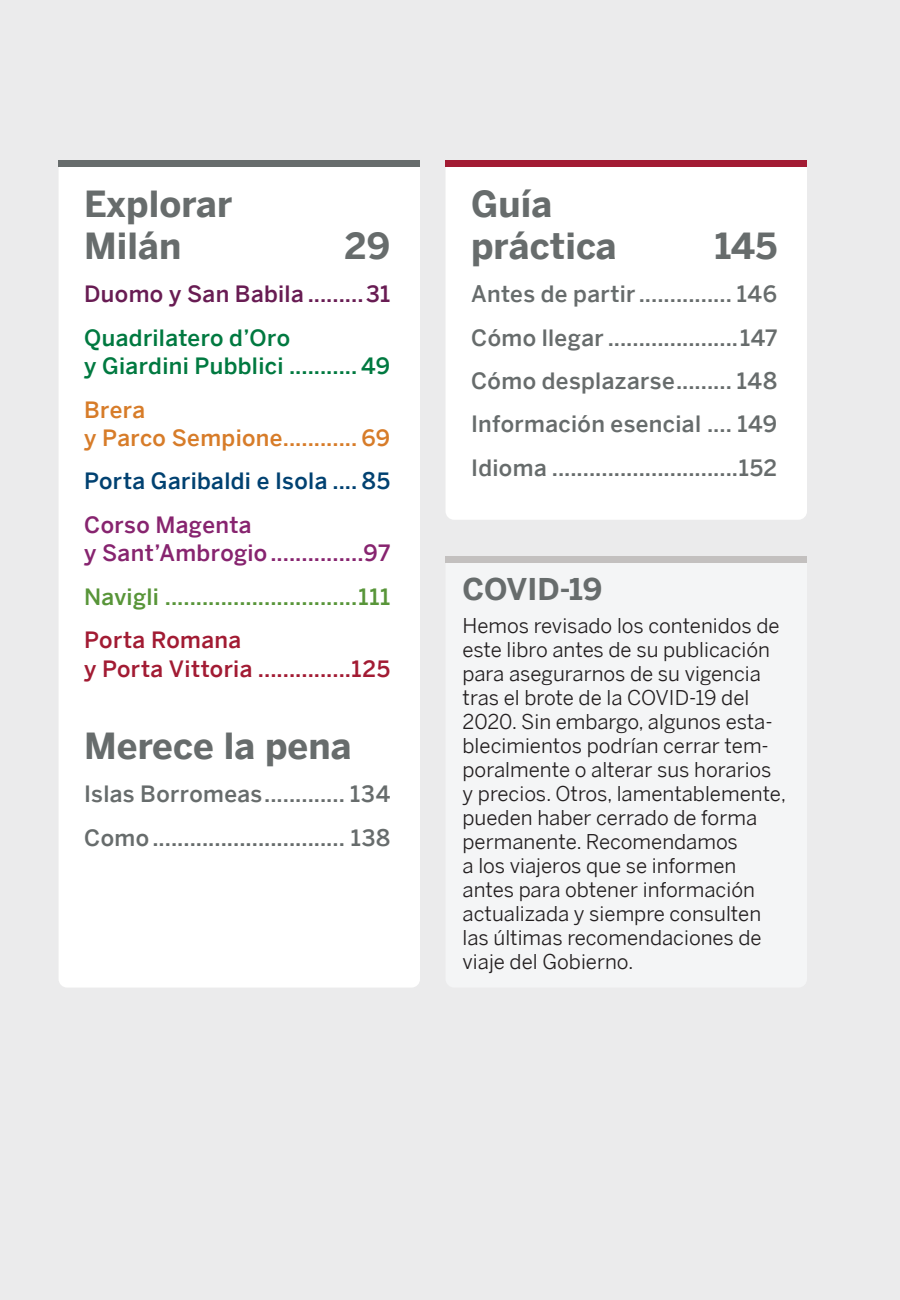
<style>
.page{position:relative;width:900px;height:1300px;background:#ebebec}
.page>*{position:absolute;margin:0;border:0;box-sizing:border-box;transform-origin:0 0}
.Contents_Heading_1{font:700 36px/42px "LP Benton Sans";letter-spacing:.005em;color:#676c6c}
.Contents_Heading_1-2{font:700 30px "LP Benton Sans";letter-spacing:-.005em;color:#676c6c}
.Contents_Heading_2{font:500 22.5px "LP Benton Sans";letter-spacing:.015em;color:#676c6c}
.Contents_Heading_2-2{font:500 22.5px/28.5px "LP Benton Sans";letter-spacing:.015em;color:#007940}
.Contents_Heading_2-3{font:500 22.5px/28.5px "LP Benton Sans";letter-spacing:.015em;color:#87246f}
.Contents_Heading_2-4{font:500 22.5px/28.5px "LP Benton Sans";letter-spacing:.02em;color:#a21b33}
.Contents_Heading_2-5{font:500 22.5px "LP Benton Sans";letter-spacing:.015em;color:#589539}
.Contents_Heading_2-6{font:500 22.5px/28.5px "LP Benton Sans";letter-spacing:.015em;color:#d77c29}
.Contents_Heading_2-7{font:500 22.5px "LP Benton Sans";letter-spacing:.015em;color:#681c53}
.Contents_Heading_2-8{font:500 22.5px "LP Benton Sans";letter-spacing:.015em;color:#004171}
.Box_Flush_Left{font:20.4px/24px "LP Benton Sans";color:#231f20}
</style>
<div class="page">
<div style="left:446px;top:556px;width:361px;height:7px;background:#c3c0bf"></div>
<div style="left:59px;top:160px;width:361px;height:827px;background:#fff;border-radius:9px"></div>
<div style="left:446px;top:160px;width:361px;height:360px;background:#fff;border-radius:9px"></div>
<div style="left:59px;top:160px;width:361px;height:7px;background:#676c6c"></div>
<div style="left:446px;top:160px;width:361px;height:6px;background:#a21b33"></div>
<p class="Contents_Heading_1" style="left:84px;top:182px;width:150px">Explorar<br>Milán</p>
<p class="Contents_Heading_1" style="left:344px;top:224px;width:47px">29</p>
<p class="Contents_Heading_2-7" style="left:84px;top:279px;width:308px">Duomo y San Babila .........31</p>
<p class="Contents_Heading_2-2" style="left:84px;top:323px;width:308px">Quadrilatero d’Oro<br>y Giardini Pubblici ........... 49</p>
<p class="Contents_Heading_2-6" style="left:84px;top:395px;width:308px">Brera<br>y Parco Sempione............ 69</p>
<p class="Contents_Heading_2-8" style="left:84px;top:466px;width:308px">Porta Garibaldi e Isola .... 85</p>
<p class="Contents_Heading_2-3" style="left:84px;top:510px;width:308px">Corso Magenta<br>y Sant’Ambrogio...............97</p>
<p class="Contents_Heading_2-5" style="left:84px;top:581px;width:308px">Navigli ...............................111</p>
<p class="Contents_Heading_2-4" style="left:84px;top:626px;width:308px">Porta Romana<br>y Porta Vittoria ...............125</p>
<p class="Contents_Heading_1" style="left:84px;top:725px;width:269px">Merece la pena</p>
<p class="Contents_Heading_2" style="left:84px;top:779px;width:308px">Islas Borromeas............. 134</p>
<p class="Contents_Heading_2" style="left:84px;top:823px;width:308px">Como............................... 138</p>
<p class="Contents_Heading_1" style="left:471px;top:182px;width:147px">Guía práctica</p>
<p class="Contents_Heading_1" style="left:715px;top:224px;width:64px">145</p>
<p class="Contents_Heading_2" style="left:471px;top:279px;width:308px">Antes de partir ............... 146</p>
<p class="Contents_Heading_2" style="left:471px;top:322px;width:308px">Cómo llegar .....................147</p>
<p class="Contents_Heading_2" style="left:471px;top:366px;width:308px">Cómo desplazarse......... 148</p>
<p class="Contents_Heading_2" style="left:471px;top:409px;width:308px">Información esencial .... 149</p>
<p class="Contents_Heading_2" style="left:471px;top:453px;width:308px">Idioma ..............................152</p>
<p class="Contents_Heading_1-2" style="left:463px;top:568px;width:141px">COVID-19</p>
<p class="Box_Flush_Left" style="left:463px;top:613px;width:325px">Hemos revisado los contenidos de este libro antes de su publicación para asegurarnos de su vigencia tras el brote de la COVID-19 del<br>2020. Sin embargo, algunos esta&shy;blecimientos podrían cerrar tem&shy;poralmente o alterar sus horarios y precios. Otros, lamentablemente, pueden haber cerrado de forma permanente. Recomendamos<br>a los viajeros que se informen antes para obtener información actualizada y siempre consulten las últimas recomendaciones de viaje del Gobierno.</p>
</div>
